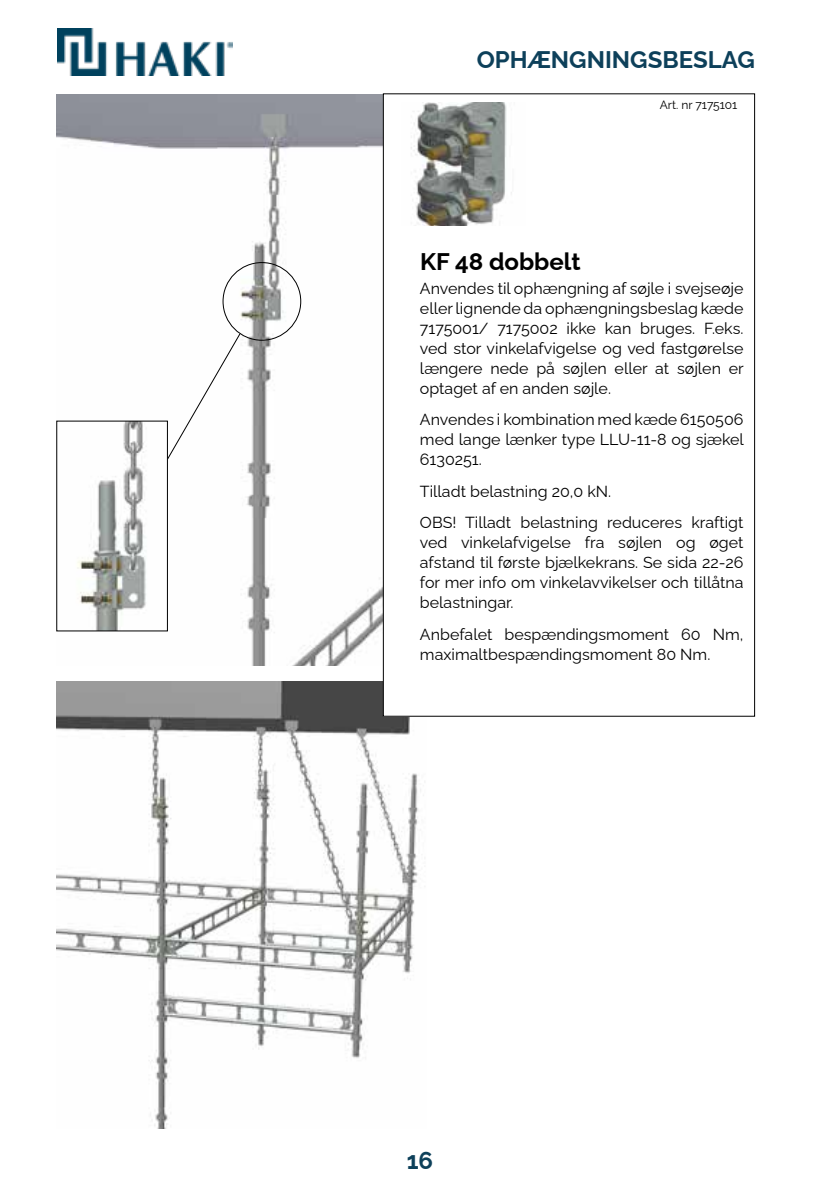
<style>
.page{position:relative;width:840px;height:1191px;background:#fff}
.page>*{position:absolute;margin:0;border:0;box-sizing:border-box;transform-origin:0 0}
.t1{font:700 24px "Raleway";color:#0d405a}
.t2{font:700 24px "Raleway";color:#000}
.t3{font:16px/20px "Raleway";color:#000;text-align:justify}
.t4{font:12px "Raleway";color:#000}
</style>
<div class="page">
<img style="left:57px;top:28px;width:176px;height:48px">
<img style="left:57px;top:682px;width:369px;height:446px">
<img style="left:57px;top:94px;width:326px;height:571px">
<div style="left:223px;top:262px;width:78px;height:78px;border:1px solid #000;border-radius:50%"></div>
<svg style="left:163px;top:333px;width:77px;height:133px"></svg>
<div style="left:383px;top:94px;width:371px;height:622px;background:#fff"></div>
<img style="left:411px;top:102px;width:101px;height:123px">
<img style="left:58px;top:423px;width:107px;height:206px">
<h1 class="t1" style="left:476px;top:40px;width:279px">OPHÆNGNINGSBESLAG</h1>
<p class="t4" style="left:659px;top:95px;width:79px">Art. nr 7175101</p>
<h1 class="t2" style="left:420px;top:242px;width:162px">KF 48 dobbelt</h1>
<p class="t3" style="left:420px;top:276px;width:325px">Anvendes til ophængning af søjle i svejseøje eller lignende da ophængningsbeslag kæde 7175001/ 7175002 ikke kan bruges. F.eks. ved stor vinkelafvigelse og ved fastgørelse længere nede på søjlen eller at søjlen er optaget af en anden søjle.</p>
<p class="t3" style="left:420px;top:408px;width:325px">Anvendes i kombination med kæde 6150506 med lange lænker type LLU-11-8 og sjækel 6130251.</p>
<p class="t3" style="left:420px;top:473px;width:325px;line-height:31.4px">Tilladt belastning 20,0 kN.<br>OBS! Tilladt belastning reduceres kraftigt</p>
<p class="t3" style="left:420px;top:530px;width:325px">ved vinkelafvigelse fra søjlen og øget afstand til første bjælkekrans. Se sida 22-26 for mer info om vinkelavvikelser och tillåtna belastningar.</p>
<p class="t3" style="left:420px;top:622px;width:325px">Anbefalet bespændingsmoment 60 Nm, maximaltbespændingsmoment 80 Nm.</p>
<h1 class="t1" style="left:406px;top:1141px;width:28px">16</h1>
</div>
